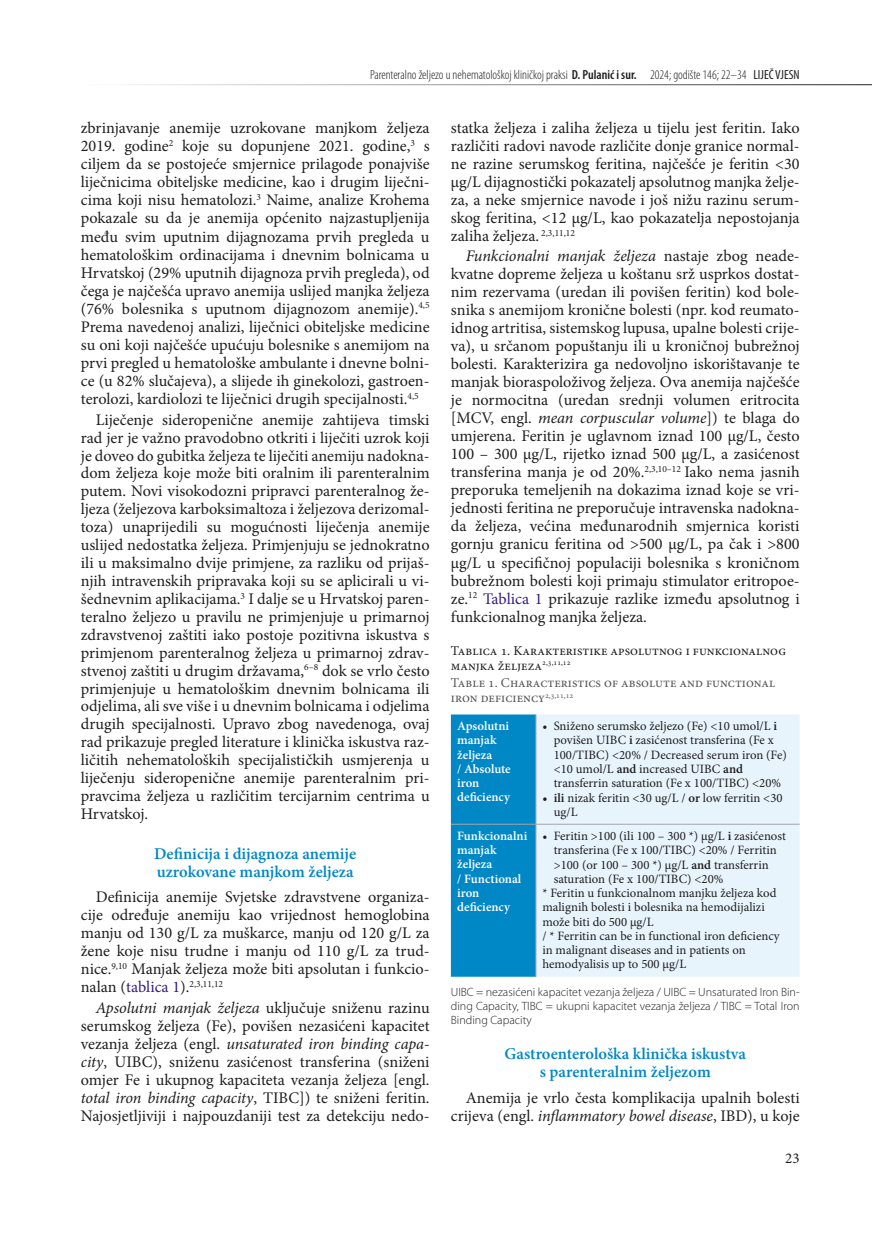
<style>
.page{position:relative;width:872px;height:1234px;background:#fff}
.page>*{position:absolute;margin:0;border:0;box-sizing:border-box;transform-origin:0 0}
.t1{font:600 16.5px/18px "Minion Pro";color:#0087c5}
.t2{font:16.2px/18px "Minion Pro";color:#1f1e1f;text-align:justify}
.t3{font:15px "Minion Pro";color:#1f1e1f}
.t4{font:13.5px/15px "Minion Pro";color:#1f1e1f}
.t5{font:13.5px/15px "Minion Pro";color:#565557}
.t6{font:300 condensed 13.2px "Myriad Pro";color:#1f1e1f}
.t7{font:12.75px/14.2px "Minion Pro";color:#1f1e1f}
.t8{font:600 12.75px/14.2px "Minion Pro";color:#fff}
.t9{font:300 12px/14.2px "Myriad Pro";color:#1f1e1f;text-align:justify}
.t10{font:9.45px "Minion Pro";color:#1f1e1f}
.s1{font-weight:600}
.s2{font-weight:400}
.s3{font-size:16.2px}
.s4{font-size:16.2px;color:#371d7c}
.s5{font-style:italic}
.s6{color:#371d7c}
.s7{font-weight:700}
</style>
<div class="page">
<hr style="left:81px;top:84px;width:791px;height:1px;background:#1f1e1f">
<div style="left:451px;top:714px;width:84px;height:262px;background:#0087c5"></div>
<div style="left:536px;top:714px;width:263px;height:262px;background:#e8f4fc"></div>
<hr style="left:535px;top:714px;width:1px;height:109px;background:#a4a5a8">
<hr style="left:451px;top:823px;width:85px;height:1px;background:#a4a5a8">
<hr style="left:536px;top:823px;width:263px;height:1px;background:#a4a5a8">
<hr style="left:535px;top:824px;width:1px;height:152px;background:#a4a5a8">
<p class="t6" style="left:370px;top:67px;width:431px">Parenteralno željezo u nehematološkoj kliničkoj praksi <span class="s1">D. Pulanić i sur.</span> 2024; godište 146; 22–34 <span class="s2">LIJEČ VJESN</span></p>
<p class="t2" style="left:81px;top:119px;width:350px">zbrinjavanje anemije uzrokovane manjkom željeza 2019. godine<sup>2</sup> koje su dopunjene 2021. godine,<sup>3</sup> s ciljem da se postojeće smjernice prilagode ponajviše liječnicima obiteljske medicine, kao i drugim liječni&shy;cima koji nisu hematolozi.<sup>3</sup> Naime, analize Krohema pokazale su da je anemija općenito najzastupljenija među svim uputnim dijagnozama prvih pregleda u hematološkim ordinacijama i dnevnim bolnicama u Hrvatskoj (29% uputnih dijagnoza prvih pregleda), od čega je najčešća upravo anemija uslijed manjka željeza (76% bolesnika s uputnom dijagnozom anemije).<sup>4,5<br></sup>Prema navedenoj analizi, liječnici obiteljske medicine su oni koji najčešće upućuju bolesnike s anemijom na prvi pregled u hematološke ambulante i dnevne bolni&shy;ce (u 82% slučajeva), a slijede ih ginekolozi, gastroen&shy;terolozi, kardiolozi te liječnici drugih specijalnosti.<sup>4,5</sup></p>
<p class="t2" style="left:81px;top:410px;width:351px;text-indent:15px">Liječenje sideropenične anemije zahtijeva timski rad jer je važno pravodobno otkriti i liječiti uzrok koji je doveo do gubitka željeza te liječiti anemiju nadokna&shy;dom željeza koje može biti oralnim ili parenteralnim putem. Novi visokodozni pripravci parenteralnog že&shy;ljeza (željezova karboksimaltoza i željezova derizomal&shy;toza) unaprijedili su mogućnosti liječenja anemije uslijed nedostatka željeza. Primjenjuju se jednokratno ili u maksimalno dvije primjene, za razliku od prijaš&shy;njih intravenskih pripravaka koji su se aplicirali u vi&shy;šednevnim aplikacijama.<sup>3</sup> I dalje se u Hrvatskoj paren&shy;teralno željezo u pravilu ne primjenjuje u primarnoj zdravstvenoj zaštiti iako postoje pozitivna iskustva s primjenom parenteralnog željeza u primarnoj zdrav&shy;stvenoj zaštiti u drugim državama,<sup>6–8</sup> dok se vrlo često primjenjuje u hematološkim dnevnim bolnicama ili odjelima, ali sve više i u dnevnim bolnicama i odjelima drugih specijalnosti. Upravo zbog navedenoga, ovaj rad prikazuje pregled literature i klinička iskustva raz&shy;ličitih nehematoloških specijalističkih usmjerenja u liječenju sideropenične anemije parenteralnim pri&shy;pravcima željeza u različitim tercijarnim centrima u Hrvatskoj.</p>
<p class="t1" style="left:154px;top:844px;width:203px">Definicija i dijagnoza anemije uzrokovane manjkom željeza</p>
<p class="t2" style="left:81px;top:887px;width:350px;text-indent:15px">Definicija anemije Svjetske zdravstvene organiza&shy;cije određuje anemiju kao vrijednost hemoglobina manju od 130 g/L za muškarce, manju od 120 g/L za žene koje nisu trudne i manju od 110 g/L za trud&shy;nice.<sup>9,10</sup> Manjak željeza može biti apsolutan i funkcio-</p>
<p class="t10" style="left:81px;top:977px;width:144px"><span class="s3">nalan (</span><span class="s4">tablica 1</span><span class="s3">).</span>2,3,11,12</p>
<p class="t2" style="left:81px;top:998px;width:350px;text-indent:15px"><span class="s5">Apsolutni manjak željeza</span> uključuje sniženu razinu serumskog željeza (Fe), povišen nezasićeni kapacitet vezanja željeza (engl. <span class="s5">unsaturated iron binding capa&shy;city</span>, UIBC), sniženu zasićenost transferina (sniženi omjer Fe i ukupnog kapaciteta vezanja željeza [engl. <span class="s5">total iron binding capacity</span>, TIBC]) te sniženi feritin.<br>Najosjetljiviji i najpouzdaniji test za detekciju nedo-</p>
<p class="t2" style="left:451px;top:119px;width:350px">statka željeza i zaliha željeza u tijelu jest feritin. Iako različiti radovi navode različite donje granice normal&shy;ne razine serumskog feritina, najčešće je feritin &lt;30 μg/L dijagnostički pokazatelj apsolutnog manjka želje&shy;za, a neke smjernice navode i još nižu razinu serum&shy;skog feritina, &lt;12 μg/L, kao pokazatelja nepostojanja zaliha željeza. <sup>2,3,11,12</sup></p>
<p class="t2" style="left:451px;top:247px;width:351px;text-indent:15px"><span class="s5">Funkcionalni manjak željeza</span> nastaje zbog neade&shy;kvatne dopreme željeza u koštanu srž usprkos dostat&shy;nim rezervama (uredan ili povišen feritin) kod bole&shy;snika s anemijom kronične bolesti (npr. kod reumato&shy;idnog artritisa, sistemskog lupusa, upalne bolesti crije&shy;va), u srčanom popuštanju ili u kroničnoj bubrežnoj bolesti. Karakterizira ga nedovoljno iskorištavanje te manjak bioraspoloživog željeza. Ova anemija najčešće je normocitna (uredan srednji volumen eritrocita [MCV, engl. <span class="s5">mean corpuscular volume</span>]) te blaga do umjerena. Feritin je uglavnom iznad 100 μg/L, često 100 – 300 μg/L, rijetko iznad 500 μg/L, a zasićenost transferina manja je od 20%.<sup>2,3,10–12</sup> Iako nema jasnih preporuka temeljenih na dokazima iznad koje se vri&shy;jednosti feritina ne preporučuje intravenska nadokna&shy;da željeza, većina međunarodnih smjernica koristi gornju granicu feritina od &gt;500 μg/L, pa čak i &gt;800 μg/L u specifičnoj populaciji bolesnika s kroničnom bubrežnom bolesti koji primaju stimulator eritropoe&shy;ze.<sup>12</sup> <span class="s6">Tablica 1</span> prikazuje razlike između apsolutnog i funkcionalnog manjka željeza.</p>
<p class="t4" style="left:451px;top:643px;width:337px">Tablica 1. Karakteristike apsolutnog i funkcionalnog manjka željeza<sup>2,3,11,12</sup></p>
<p class="t5" style="left:451px;top:675px;width:326px">Table 1. Characteristics of absolute and functional iron deficiency<sup>2,3,11,12</sup></p>
<p class="t8" style="left:457px;top:718px;width:55px">Apsolutni manjak željeza<br>/ Absolute iron deficiency</p>
<p class="t7" style="left:553px;top:719px;width:235px;text-indent:-11px">• Sniženo serumsko željezo (Fe) &lt;10 umol/L <span class="s1">i </span>povišen UIBC <span class="s1">i</span> zasićenost transferina (Fe x 100/TIBC) &lt;20% / Decreased serum iron (Fe) &lt;10 umol/L <span class="s1">and</span> increased UIBC <span class="s1">and </span>transferrin saturation (Fe x 100/TIBC) &lt;20%</p>
<p class="t7" style="left:554px;top:790px;width:230px;text-indent:-11px"><span class="s7">•</span> <span class="s1">ili</span> nizak feritin &lt;30 ug/L / <span class="s1">or</span> low ferritin &lt;30 ug/L</p>
<p class="t8" style="left:457px;top:828px;width:72px">Funkcionalni manjak željeza<br>/ Functional iron deficiency</p>
<p class="t7" style="left:542px;top:828px;width:245px">• Feritin &gt;100 (ili 100 – 300 *) μg/L <span class="s1">i</span> zasićenost</p>
<p class="t7" style="left:553px;top:842px;width:224px">transferina (Fe x 100/TIBC) &lt;20% / Ferritin</p>
<p class="t7" style="left:553px;top:857px;width:217px">&gt;100 (or 100 – 300 *) μg/L <span class="s1">and</span> transferrin</p>
<p class="t7" style="left:553px;top:871px;width:171px">saturation (Fe x 100/TIBC) &lt;20%</p>
<p class="t7" style="left:542px;top:885px;width:236px">* Feritin u funkcionalnom manjku željeza kod</p>
<p class="t7" style="left:542px;top:899px;width:224px">malignih bolesti i bolesnika na hemodijalizi</p>
<p class="t7" style="left:542px;top:914px;width:113px">može biti do 500 μg/L</p>
<p class="t7" style="left:542px;top:928px;width:239px">/ * Ferritin can be in functional iron deficiency</p>
<p class="t7" style="left:542px;top:942px;width:205px">in malignant diseases and in patients on</p>
<p class="t7" style="left:542px;top:956px;width:145px">hemodyalisis up to 500 μg/L</p>
<p class="t9" style="left:451px;top:984px;width:350px">UIBC = nezasićeni kapacitet vezanja željeza / UIBC = Unsaturated Iron Bin&shy;ding Capacity, TIBC = ukupni kapacitet vezanja željeza / TIBC = Total Iron Binding Capacity</p>
<p class="t1" style="left:504px;top:1043px;width:243px;line-height:18.6px;text-align:center">Gastroenterološka klinička iskustva s parenteralnim željezom</p>
<p class="t2" style="left:451px;top:1087px;width:350px;line-height:18.6px;text-align:right">Anemija je vrlo česta komplikacija upalnih bolesti crijeva (engl. <span class="s5">inflammatory bowel disease</span>, IBD), u koje</p>
<p class="t3" style="left:785px;top:1147px;width:16px">23</p>
</div>
